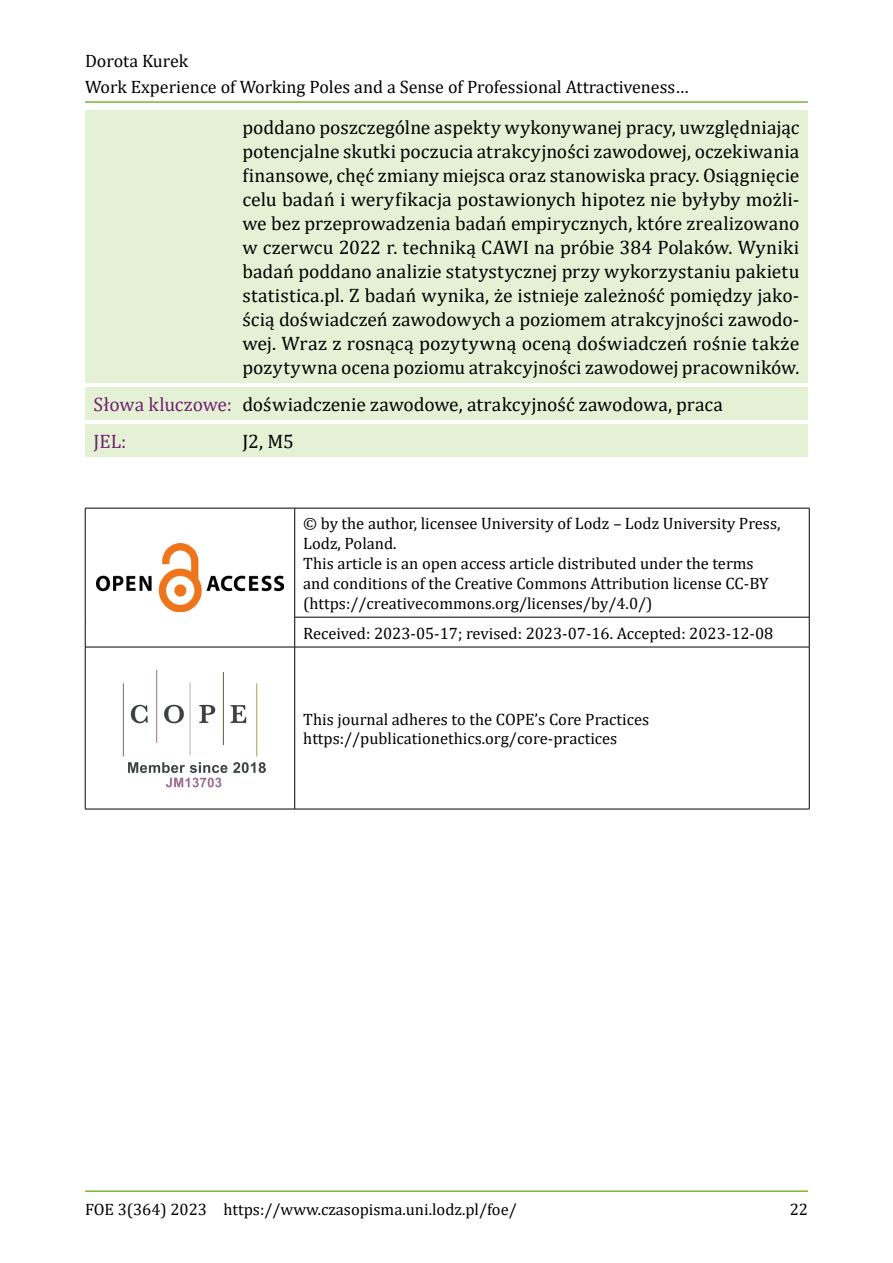
<style>
.page{position:relative;width:893px;height:1263px;background:#fff}
.page>*{position:absolute;margin:0;border:0;box-sizing:border-box;transform-origin:0 0}
.abstrakt_txt{font:19.5px/24px "Cambria";color:#000;text-align:justify}
.Keywords{font:19.5px "Cambria";letter-spacing:-.005em;color:#000}
.Keywords-2{font:19.5px "Cambria";color:#702371}
.t1{font:18px/25.8px "Cambria";color:#000}
.Open_acces{font:16.5px/19.8px "Cambria";color:#000}
.s1{color:#702371}
</style>
<div class="page">
<hr style="left:85px;top:101px;width:723px;height:2px;background:#76b72d">
<hr style="left:85px;top:1190px;width:723px;height:2px;background:#76b72d">
<div style="left:85px;top:111px;width:723px;height:272px;background:#e4f1d5"></div>
<div style="left:85px;top:387px;width:723px;height:33px;background:#e4f1d5"></div>
<div style="left:85px;top:424px;width:723px;height:32px;background:#e4f1d5"></div>
<hr style="left:85px;top:508px;width:210px;height:1px;background:#000">
<hr style="left:85px;top:508px;width:1px;height:109px;background:#000">
<hr style="left:85px;top:617px;width:1px;height:30px;background:#000">
<hr style="left:295px;top:508px;width:514px;height:1px;background:#000">
<hr style="left:294px;top:508px;width:1px;height:109px;background:#000">
<hr style="left:809px;top:508px;width:1px;height:109px;background:#000">
<hr style="left:295px;top:617px;width:514px;height:1px;background:#000">
<hr style="left:294px;top:617px;width:1px;height:30px;background:#000">
<hr style="left:809px;top:617px;width:1px;height:30px;background:#000">
<hr style="left:85px;top:647px;width:210px;height:1px;background:#000">
<hr style="left:85px;top:647px;width:1px;height:162px;background:#000">
<hr style="left:295px;top:647px;width:514px;height:1px;background:#000">
<hr style="left:294px;top:647px;width:1px;height:162px;background:#000">
<hr style="left:809px;top:647px;width:1px;height:162px;background:#000">
<hr style="left:85px;top:809px;width:210px;height:1px;background:#000">
<hr style="left:295px;top:809px;width:514px;height:1px;background:#000">
<img style="left:97px;top:544px;width:186px;height:67px">
<img style="left:122px;top:669px;width:144px;height:119px">
<p class="t1" style="left:85px;top:48px;width:605px">Dorota Kurek<br>Work Experience of Working Poles and a Sense of Professional Attractiveness…</p>
<p class="abstrakt_txt" style="left:242px;top:116px;width:559px">poddano poszczególne aspekty wykonywanej pracy, uwzględniając potencjalne skutki poczucia atrakcyjności zawodowej, oczekiwania finansowe, chęć zmiany miejsca oraz stanowiska pracy. Osiągnięcie celu badań i weryfikacja postawionych hipotez nie byłyby możli&shy;we bez przeprowadzenia badań empirycznych, które zrealizowano w czerwcu 2022 r. techniką CAWI na próbie 384 Polaków. Wyniki badań poddano analizie statystycznej przy wykorzystaniu pakietu statistica.pl. Z badań wynika, że istnieje zależność pomiędzy jako&shy;ścią doświadczeń zawodowych a poziomem atrakcyjności zawodo&shy;wej. Wraz z rosnącą pozytywną oceną doświadczeń rośnie także pozytywna ocena poziomu atrakcyjności zawodowej pracowników.</p>
<p class="Keywords" style="left:94px;top:393px;width:631px"><span class="s1">Słowa kluczowe:</span> doświadczenie zawodowe, atrakcyjność zawodowa, praca</p>
<p class="Keywords-2" style="left:94px;top:430px;width:34px">JEL:</p>
<p class="Keywords" style="left:242px;top:430px;width:53px">J2, M5</p>
<p class="Open_acces" style="left:303px;top:514px;width:479px">© by the author, licensee University of Lodz – Lodz University Press, Lodz, Poland.<br>This article is an open access article distributed under the terms and conditions of the Creative Commons Attribution license CC‑BY (https://creativecommons.org/licenses/by/4.0/)</p>
<p class="Open_acces" style="left:303px;top:623px;width:472px">Received: 2023-05-17; revised: 2023-07-16. Accepted: 2023-12-08</p>
<p class="Open_acces" style="left:303px;top:709px;width:347px">This journal adheres to the COPE’s Core Practices</p>
<p class="Open_acces" style="left:303px;top:729px;width:316px">https://publicationethics.org/core-practices</p>
<p class="Open_acces" style="left:85px;top:1199px;width:433px">FOE 3(364) 2023 https://www.czasopisma.uni.lodz.pl/foe/</p>
<p class="Open_acces" style="left:790px;top:1199px;width:20px">22</p>
</div>
